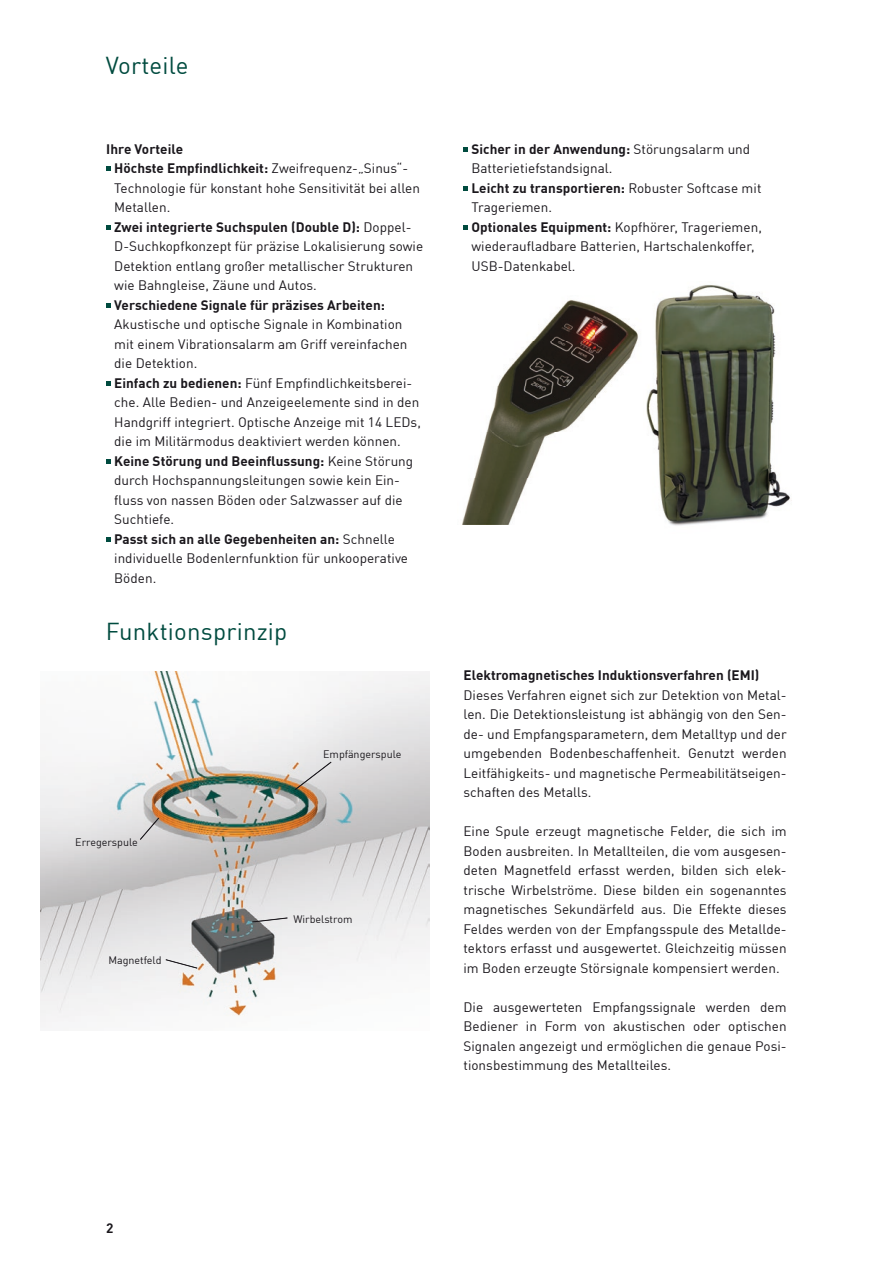
<style>
.page{position:relative;width:893px;height:1263px;background:#fff}
.page>*{position:absolute;margin:0;border:0;box-sizing:border-box;transform-origin:0 0}
.t1{font:24px "DIN Offc";letter-spacing:.01em;color:#004b3f}
.t2{font:13.5px/19.5px "DIN Offc";letter-spacing:.005em;color:#1a171c}
.t3{font:700 13.5px "DIN Offc";letter-spacing:.005em;color:#1a171c}
.t4{font:10.65px "DIN Offc";color:#1a171c}
.s1{font-weight:700}
</style>
<div class="page">
<svg style="left:106px;top:166px;width:5px;height:5px"></svg>
<svg style="left:106px;top:225px;width:5px;height:4px"></svg>
<svg style="left:106px;top:303px;width:5px;height:4px"></svg>
<svg style="left:106px;top:381px;width:5px;height:4px"></svg>
<svg style="left:106px;top:459px;width:5px;height:4px"></svg>
<svg style="left:106px;top:537px;width:5px;height:4px"></svg>
<svg style="left:463px;top:147px;width:5px;height:4px"></svg>
<svg style="left:463px;top:186px;width:5px;height:4px"></svg>
<svg style="left:463px;top:225px;width:5px;height:4px"></svg>
<img style="left:40px;top:671px;width:389px;height:356px">
<svg style="left:140px;top:818px;width:19px;height:22px"></svg>
<svg style="left:166px;top:959px;width:31px;height:9px"></svg>
<svg style="left:295px;top:762px;width:36px;height:28px"></svg>
<svg style="left:252px;top:918px;width:35px;height:4px"></svg>
<img style="left:462px;top:300px;width:177px;height:224px">
<img style="left:646px;top:285px;width:146px;height:241px">
<h1 class="t1" style="left:106px;top:50px;width:84px">Vorteile</h1>
<p class="t2" style="left:114px;top:139px;width:310px;text-indent:-8px"><span class="s1">Ihre Vorteile<br>Höchste Empfindlichkeit:</span> Zweifrequenz-„Sinus“- Technologie für konstant hohe Sensitivität bei allen Metallen.<br><span class="s1">Zwei integrierte Suchspulen (Double D):</span> Doppel-D-Suchkopfkonzept für präzise Lokalisierung sowie Detektion entlang großer metallischer Strukturen wie Bahngleise, Zäune und Autos.</p>
<p class="t3" style="left:114px;top:296px;width:272px">Verschiedene Signale für präzises Arbeiten:</p>
<p class="t2" style="left:114px;top:314px;width:308px">Akustische und optische Signale in Kombination mit einem Vibrationsalarm am Griff vereinfachen die Detektion.<br><span class="s1">Einfach zu bedienen:</span> Fünf Empfindlichkeitsberei&shy;che. Alle Bedien- und Anzeigeelemente sind in den Handgriff integriert. Optische Anzeige mit 14 LEDs, die im Militärmodus deaktiviert werden können.<br><span class="s1">Keine Störung und Beeinflussung:</span> Keine Störung durch Hochspannungsleitungen sowie kein Ein&shy;fluss von nassen Böden oder Salzwasser auf die Suchtiefe.<br><span class="s1">Passt sich an alle Gegebenheiten an:</span> Schnelle individuelle Bodenlernfunktion für unkooperative Böden.</p>
<h1 class="t1" style="left:106px;top:617px;width:183px">Funktionsprinzip</h1>
<p class="t4" style="left:75px;top:836px;width:64px">Erregerspule</p>
<p class="t4" style="left:323px;top:747px;width:80px">Empfängerspule</p>
<p class="t4" style="left:108px;top:953px;width:55px">Magnetfeld</p>
<p class="t4" style="left:293px;top:912px;width:60px">Wirbelstrom</p>
<p class="t2" style="left:471px;top:139px;width:292px"><span class="s1">Sicher in der Anwendung:</span> Störungsalarm und Batterietiefstandsignal.<br><span class="s1">Leicht zu transportieren:</span> Robuster Softcase mit Trageriemen.<br><span class="s1">Optionales Equipment:</span> Kopfhörer, Trageriemen, wiederaufladbare Batterien, Hartschalenkoffer, USB-Datenkabel.</p>
<p class="t3" style="left:463px;top:666px;width:297px">Elektromagnetisches Induktionsverfahren (EMI)</p>
<p class="t2" style="left:463px;top:685px;width:325px;text-align:justify">Dieses Verfahren eignet sich zur Detektion von Metal&shy;len. Die Detektionsleistung ist abhängig von den Sen&shy;de- und Empfangsparametern, dem Metalltyp und der umgebenden Bodenbeschaffenheit. Genutzt werden Leitfähigkeits- und magnetische Permeabilitätseigen&shy;schaften des Metalls.</p>
<p class="t2" style="left:463px;top:821px;width:325px;text-align:justify">Eine Spule erzeugt magnetische Felder, die sich im Boden ausbreiten. In Metallteilen, die vom ausgesen&shy;deten Magnetfeld erfasst werden, bilden sich elek&shy;trische Wirbelströme. Diese bilden ein sogenanntes magnetisches Sekundärfeld aus. Die Effekte dieses Feldes werden von der Empfangsspule des Metallde&shy;tektors erfasst und ausgewertet. Gleichzeitig müssen im Boden erzeugte Störsignale kompensiert werden.</p>
<p class="t2" style="left:463px;top:997px;width:325px;text-align:justify">Die ausgewerteten Empfangssignale werden dem Bediener in Form von akustischen oder optischen Signalen angezeigt und ermöglichen die genaue Posi&shy;tionsbestimmung des Metallteiles.</p>
<p class="t3" style="left:106px;top:1219px;width:9px">2</p>
</div>
